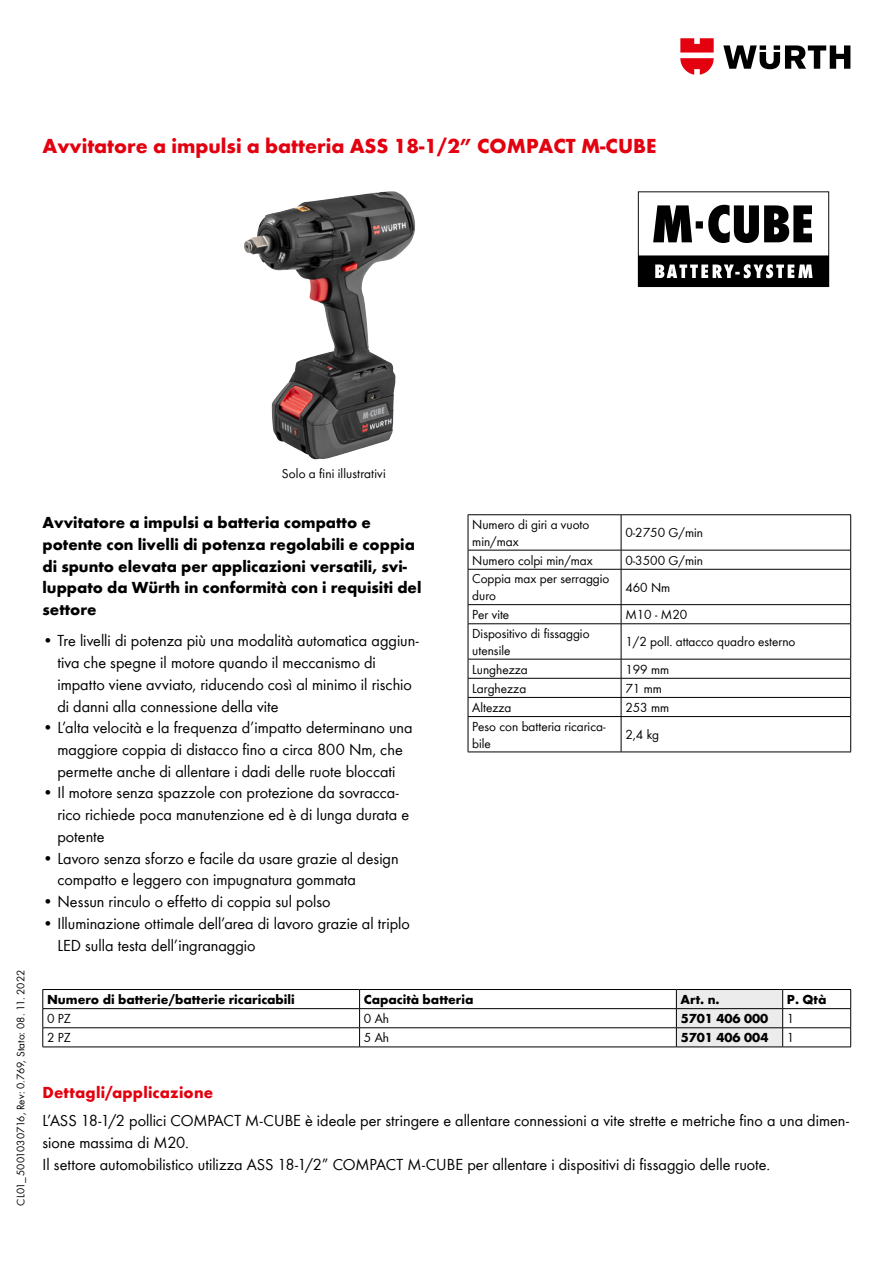
<style>
.page{position:relative;width:893px;height:1263px;background:#fff}
.page>*{position:absolute;margin:0;border:0;box-sizing:border-box;transform-origin:0 0}
.t1{font:700 21px "Wuerth Global";color:#e3000f}
.t2{font:16.5px/21.8px "Wuerth Global";color:#000}
.t3{font:700 16.5px/21.8px "Wuerth Global";color:#000}
.t4{font:700 16.5px "Wuerth Global";letter-spacing:.01em;color:#e3000f}
.t5{font:13.5px/17px "Wuerth Global";color:#000}
.t6{font:700 13.5px "Wuerth Global";color:#000}
.t7{font:11.25px "Wuerth Global";letter-spacing:.005em;color:#000}
</style>
<div class="page">
<svg style="left:723px;top:45px;width:127px;height:24px"></svg>
<svg style="left:680px;top:38px;width:34px;height:37px"></svg>
<hr style="left:43px;top:989px;width:317px;height:1px;background:#000">
<hr style="left:360px;top:989px;width:316px;height:1px;background:#000">
<hr style="left:783px;top:989px;width:68px;height:1px;background:#000">
<hr style="left:43px;top:1008px;width:317px;height:1px;background:#000">
<hr style="left:360px;top:1008px;width:316px;height:1px;background:#000">
<hr style="left:783px;top:1008px;width:68px;height:1px;background:#000">
<hr style="left:43px;top:1027px;width:317px;height:1px;background:#000">
<svg style="left:43px;top:990px;width:1px;height:57px"></svg>
<hr style="left:43px;top:1047px;width:317px;height:1px;background:#000">
<hr style="left:360px;top:1027px;width:316px;height:1px;background:#000">
<svg style="left:359px;top:990px;width:1px;height:57px"></svg>
<hr style="left:360px;top:1047px;width:316px;height:1px;background:#000">
<hr style="left:676px;top:1047px;width:107px;height:1px;background:#000">
<hr style="left:783px;top:1027px;width:68px;height:1px;background:#000">
<svg style="left:676px;top:989px;width:107px;height:58px;background:#d9d9da"></svg>
<svg style="left:850px;top:990px;width:1px;height:57px"></svg>
<hr style="left:783px;top:1047px;width:68px;height:1px;background:#000">
<hr style="left:468px;top:514px;width:153px;height:1px;background:#000">
<hr style="left:468px;top:515px;width:1px;height:35px;background:#000">
<hr style="left:621px;top:514px;width:230px;height:1px;background:#000">
<hr style="left:621px;top:515px;width:1px;height:35px;background:#000">
<hr style="left:850px;top:515px;width:1px;height:35px;background:#000">
<hr style="left:468px;top:550px;width:153px;height:1px;background:#000">
<svg style="left:468px;top:550px;width:1px;height:19px"></svg>
<hr style="left:621px;top:550px;width:230px;height:1px;background:#000">
<svg style="left:621px;top:550px;width:1px;height:19px"></svg>
<svg style="left:850px;top:550px;width:1px;height:19px"></svg>
<hr style="left:468px;top:569px;width:153px;height:1px;background:#000">
<hr style="left:468px;top:569px;width:1px;height:35px;background:#000">
<hr style="left:621px;top:569px;width:230px;height:1px;background:#000">
<hr style="left:621px;top:569px;width:1px;height:35px;background:#000">
<hr style="left:850px;top:569px;width:1px;height:35px;background:#000">
<hr style="left:468px;top:604px;width:153px;height:1px;background:#000">
<svg style="left:468px;top:605px;width:1px;height:18px"></svg>
<hr style="left:621px;top:604px;width:230px;height:1px;background:#000">
<svg style="left:621px;top:605px;width:1px;height:18px"></svg>
<svg style="left:850px;top:605px;width:1px;height:18px"></svg>
<hr style="left:468px;top:623px;width:153px;height:1px;background:#000">
<hr style="left:468px;top:624px;width:1px;height:35px;background:#000">
<hr style="left:621px;top:623px;width:230px;height:1px;background:#000">
<hr style="left:621px;top:624px;width:1px;height:35px;background:#000">
<hr style="left:850px;top:624px;width:1px;height:35px;background:#000">
<hr style="left:468px;top:659px;width:153px;height:1px;background:#000">
<hr style="left:621px;top:659px;width:230px;height:1px;background:#000">
<hr style="left:468px;top:678px;width:153px;height:1px;background:#000">
<hr style="left:621px;top:678px;width:230px;height:1px;background:#000">
<hr style="left:468px;top:697px;width:153px;height:1px;background:#000">
<svg style="left:468px;top:659px;width:1px;height:57px"></svg>
<hr style="left:621px;top:697px;width:230px;height:1px;background:#000">
<svg style="left:621px;top:659px;width:1px;height:57px"></svg>
<svg style="left:850px;top:659px;width:1px;height:57px"></svg>
<hr style="left:468px;top:716px;width:153px;height:1px;background:#000">
<hr style="left:468px;top:717px;width:1px;height:35px;background:#000">
<hr style="left:468px;top:752px;width:153px;height:1px;background:#000">
<hr style="left:621px;top:716px;width:230px;height:1px;background:#000">
<hr style="left:621px;top:717px;width:1px;height:35px;background:#000">
<hr style="left:850px;top:717px;width:1px;height:35px;background:#000">
<hr style="left:621px;top:752px;width:230px;height:1px;background:#000">
<svg style="left:638px;top:191px;width:191px;height:96px"></svg>
<img style="left:244px;top:192px;width:149px;height:267px">
<p class="t1" style="left:43px;top:134px;width:615px">Avvitatore a impulsi a batteria ASS 18-1/2” COMPACT M-CUBE</p>
<p class="t7" style="left:14px;top:1205px;width:237px;rotate:-90deg">CL01_5001030716, Rev: 0.769, Stato: 08. 11. 2022</p>
<p class="t5" style="left:282px;top:465px;width:105px">Solo a fini illustrativi</p>
<p class="t3" style="left:43px;top:512px;width:380px">Avvitatore a impulsi a batteria compatto e potente con livelli di potenza regolabili e coppia di spunto elevata per applicazioni versatili, svi&shy;luppato da Würth in conformità con i requisiti del settore</p>
<p class="t2" style="left:57px;top:630px;width:363px;text-indent:-15px">• Tre livelli di potenza più una modalità automatica aggiun&shy;tiva che spegne il motore quando il meccanismo di impatto viene avviato, riducendo così al minimo il rischio di danni alla connessione della vite</p>
<p class="t2" style="left:43px;top:717px;width:372px;text-align:center">• L’alta velocità e la frequenza d’impatto determinano una maggiore coppia di distacco fino a circa 800 Nm, che permette anche di allentare i dadi delle ruote bloccati</p>
<p class="t2" style="left:57px;top:782px;width:353px;text-indent:-15px">• Il motore senza spazzole con protezione da sovracca&shy;rico richiede poca manutenzione ed è di lunga durata e potente</p>
<p class="t2" style="left:57px;top:847px;width:343px;text-indent:-15px">• Lavoro senza sforzo e facile da usare grazie al design compatto e leggero con impugnatura gommata</p>
<p class="t2" style="left:43px;top:890px;width:289px">• Nessun rinculo o effetto di coppia sul polso</p>
<p class="t2" style="left:57px;top:912px;width:354px;text-indent:-15px">• Illuminazione ottimale dell’area di lavoro grazie al triplo<br>LED sulla testa dell’ingranaggio</p>
<p class="t6" style="left:47px;top:991px;width:249px">Numero di batterie/batterie ricaricabili</p>
<p class="t6" style="left:364px;top:991px;width:111px">Capacità batteria</p>
<p class="t6" style="left:681px;top:991px;width:41px">Art. n.</p>
<p class="t6" style="left:787px;top:991px;width:41px">P. Qtà</p>
<p class="t5" style="left:47px;top:1010px;width:25px">0 PZ</p>
<p class="t5" style="left:364px;top:1010px;width:27px">0 Ah</p>
<p class="t6" style="left:681px;top:1010px;width:89px">5701 406 000</p>
<p class="t5" style="left:787px;top:1010px;width:9px">1</p>
<p class="t5" style="left:47px;top:1029px;width:25px">2 PZ</p>
<p class="t5" style="left:364px;top:1029px;width:27px">5 Ah</p>
<p class="t6" style="left:681px;top:1030px;width:89px">5701 406 004</p>
<p class="t5" style="left:787px;top:1029px;width:9px">1</p>
<p class="t5" style="left:472px;top:516px;width:119px">Numero di giri a vuoto min/max</p>
<p class="t5" style="left:625px;top:524px;width:79px">0-2750 G/min</p>
<p class="t5" style="left:472px;top:551px;width:122px">Numero colpi min/max</p>
<p class="t5" style="left:625px;top:551px;width:79px">0-3500 G/min</p>
<p class="t5" style="left:472px;top:570px;width:139px">Coppia max per serraggio duro</p>
<p class="t5" style="left:625px;top:579px;width:47px">460 Nm</p>
<p class="t5" style="left:472px;top:606px;width:39px">Per vite</p>
<p class="t5" style="left:625px;top:606px;width:63px">M10 - M20</p>
<p class="t5" style="left:472px;top:625px;width:119px">Dispositivo di fissaggio utensile</p>
<p class="t5" style="left:625px;top:633px;width:172px">1/2 poll. attacco quadro esterno</p>
<p class="t5" style="left:472px;top:660px;width:57px">Lunghezza</p>
<p class="t5" style="left:625px;top:660px;width:45px">199 mm</p>
<p class="t5" style="left:472px;top:680px;width:55px">Larghezza</p>
<p class="t5" style="left:625px;top:680px;width:38px">71 mm</p>
<p class="t5" style="left:472px;top:699px;width:41px">Altezza</p>
<p class="t5" style="left:625px;top:699px;width:45px">253 mm</p>
<p class="t5" style="left:472px;top:717px;width:135px">Peso con batteria ricarica&shy;bile</p>
<p class="t5" style="left:625px;top:726px;width:35px">2,4 kg</p>
<p class="t4" style="left:43px;top:1082px;width:172px">Dettagli/applicazione</p>
<p class="t2" style="left:43px;top:1109px;width:808px">L’ASS 18-1/2 pollici COMPACT M-CUBE è ideale per stringere e allentare connessioni a vite strette e metriche fino a una dimen&shy;sione massima di M20.<br>Il settore automobilistico utilizza ASS 18-1/2” COMPACT M-CUBE per allentare i dispositivi di fissaggio delle ruote.</p>
</div>
